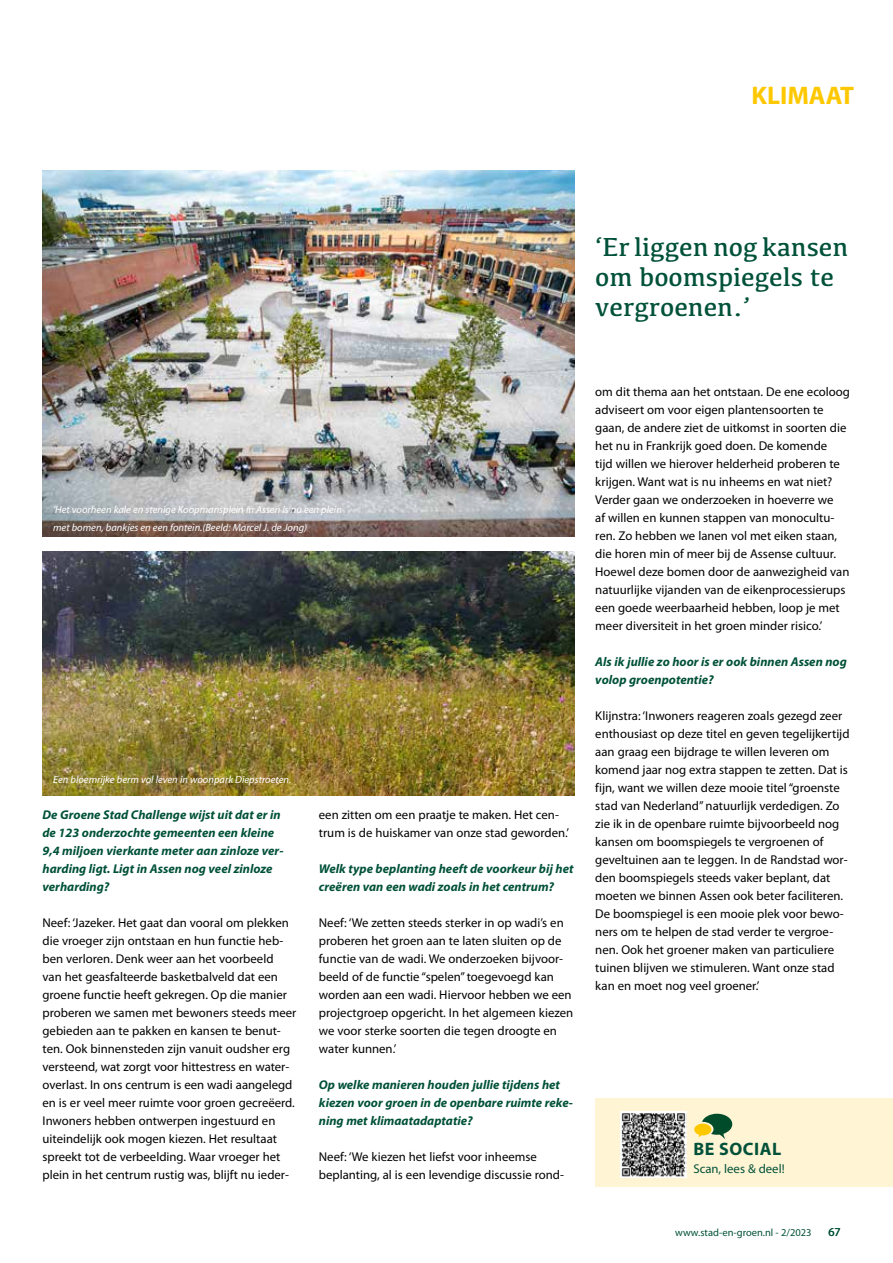
<style>
.page{position:relative;width:893px;height:1263px;background:#fff}
.page>*{position:absolute;margin:0;border:0;box-sizing:border-box;transform-origin:0 0}
.t1{font:27px/30px "Kefa";color:#005139}
.t2{font:700 25.5px "Myriad Pro";color:#fec800}
.t3{font:700 18px "Myriad Pro";letter-spacing:.03em;color:#005139}
.t4{font:12.75px/18px "Myriad Pro";color:#000}
.t5{font:italic 700 12.75px/18px "Myriad Pro";color:#005139}
.t6{font:12.75px "Myriad Pro";color:#005139}
.t7{font:12px "Myriad Pro";color:#005139}
.t8{font:italic 10.5px/18px "Myriad Pro";color:#fff}
.t9{font:10.5px "Myriad Pro";color:#005139}
</style>
<div class="page">
<img style="left:43px;top:552px;width:531px;height:244px">
<div style="left:595px;top:1098px;width:298px;height:89px;background:#fff4d3"></div>
<img style="left:621px;top:1111px;width:65px;height:66px">
<svg style="left:694px;top:1114px;width:38px;height:25px"></svg>
<img style="left:43px;top:170px;width:531px;height:367px">
<h2 class="t2" style="left:751px;top:79px;width:104px">KLIMAAT</h2>
<h1 class="t1" style="left:595px;top:232px;width:254px">‘Er liggen nog kansen om boomspiegels te vergroenen.’</h1>
<p class="t8" style="left:53px;top:500px;width:290px">‘Het voorheen kale en stenige Koopmansplein in Assen is nu een plein met bomen, bankjes en een fontein.(Beeld: Marcel J. de Jong)</p>
<p class="t8" style="left:53px;top:770px;width:240px">Een bloemrijke berm vol leven in woonpark Diepstroeten.</p>
<p class="t5" style="left:43px;top:805px;width:242px">De Groene Stad Challenge wijst uit dat er in de 123 onderzochte gemeenten een kleine 9,4 miljoen vierkante meter aan zinloze ver&shy;harding ligt. Ligt in Assen nog veel zinloze verharding?</p>
<p class="t4" style="left:43px;top:914px;width:255px">Neef: ‘Jazeker. Het gaat dan vooral om plekken die vroeger zijn ontstaan en hun functie heb&shy;ben verloren. Denk weer aan het voorbeeld<br>van het geasfalteerde basketbalveld dat een groene functie heeft gekregen. Op die manier proberen we samen met bewoners steeds meer gebieden aan te pakken en kansen te benut&shy;ten. Ook binnensteden zijn vanuit oudsher erg versteend, wat zorgt voor hittestress en water&shy;overlast. In ons centrum is een wadi aangelegd en is er veel meer ruimte voor groen gecreëerd.<br>Inwoners hebben ontwerpen ingestuurd en uiteindelijk ook mogen kiezen. Het resultaat spreekt tot de verbeelding. Waar vroeger het plein in het centrum rustig was, blijft nu ieder-</p>
<p class="t4" style="left:319px;top:806px;width:252px">een zitten om een praatje te maken. Het cen&shy;trum is de huiskamer van onze stad geworden.’</p>
<p class="t5" style="left:319px;top:859px;width:256px">Welk type beplanting heeft de voorkeur bij het creëren van een wadi zoals in het centrum?</p>
<p class="t4" style="left:319px;top:914px;width:256px">Neef: ‘We zetten steeds sterker in op wadi’s en proberen het groen aan te laten sluiten op de functie van de wadi. We onderzoeken bijvoor&shy;beeld of de functie “spelen” toegevoegd kan worden aan een wadi. Hiervoor hebben we een projectgroep opgericht. In het algemeen kiezen we voor sterke soorten die tegen droogte en water kunnen.’</p>
<p class="t5" style="left:319px;top:1075px;width:256px">Op welke manieren houden jullie tijdens het kiezen voor groen in de openbare ruimte reke&shy;ning met klimaatadaptatie?</p>
<p class="t4" style="left:319px;top:1148px;width:247px">Neef: ‘We kiezen het liefst voor inheemse beplanting, al is een levendige discussie rond-</p>
<p class="t4" style="left:595px;top:383px;width:256px">om dit thema aan het ontstaan. De ene ecoloog adviseert om voor eigen plantensoorten te gaan, de andere ziet de uitkomst in soorten die het nu in Frankrijk goed doen. De komende<br>tijd willen we hierover helderheid proberen te krijgen. Want wat is nu inheems en wat niet?<br>Verder gaan we onderzoeken in hoeverre we<br>af willen en kunnen stappen van monocultu&shy;ren. Zo hebben we lanen vol met eiken staan, die horen min of meer bij de Assense cultuur.<br>Hoewel deze bomen door de aanwezigheid van natuurlijke vijanden van de eikenprocessierups een goede weerbaarheid hebben, loop je met meer diversiteit in het groen minder risico.’</p>
<p class="t5" style="left:595px;top:652px;width:253px">Als ik jullie zo hoor is er ook binnen Assen nog volop groenpotentie?</p>
<p class="t4" style="left:595px;top:707px;width:256px">Klijnstra: ‘Inwoners reageren zoals gezegd zeer enthousiast op deze titel en geven tegelijkertijd aan graag een bijdrage te willen leveren om komend jaar nog extra stappen te zetten. Dat is fijn, want we willen deze mooie titel “groenste stad van Nederland” natuurlijk verdedigen. Zo zie ik in de openbare ruimte bijvoorbeeld nog kansen om boomspiegels te vergroenen of geveltuinen aan te leggen. In de Randstad wor&shy;den boomspiegels steeds vaker beplant, dat moeten we binnen Assen ook beter faciliteren.<br>De boomspiegel is een mooie plek voor bewo&shy;ners om te helpen de stad verder te vergroe&shy;nen. Ook het groener maken van particuliere tuinen blijven we stimuleren. Want onze stad kan en moet nog veel groener.’</p>
<h3 class="t3" style="left:693px;top:1137px;width:89px">BE SOCIAL</h3>
<p class="t6" style="left:693px;top:1161px;width:93px">Scan, lees &amp; deel!</p>
<p class="t9" style="left:675px;top:1226px;width:138px">www.stad-en-groen.nl - 2/2023</p>
<p class="t7" style="left:828px;top:1224px;width:14px">67</p>
</div>
